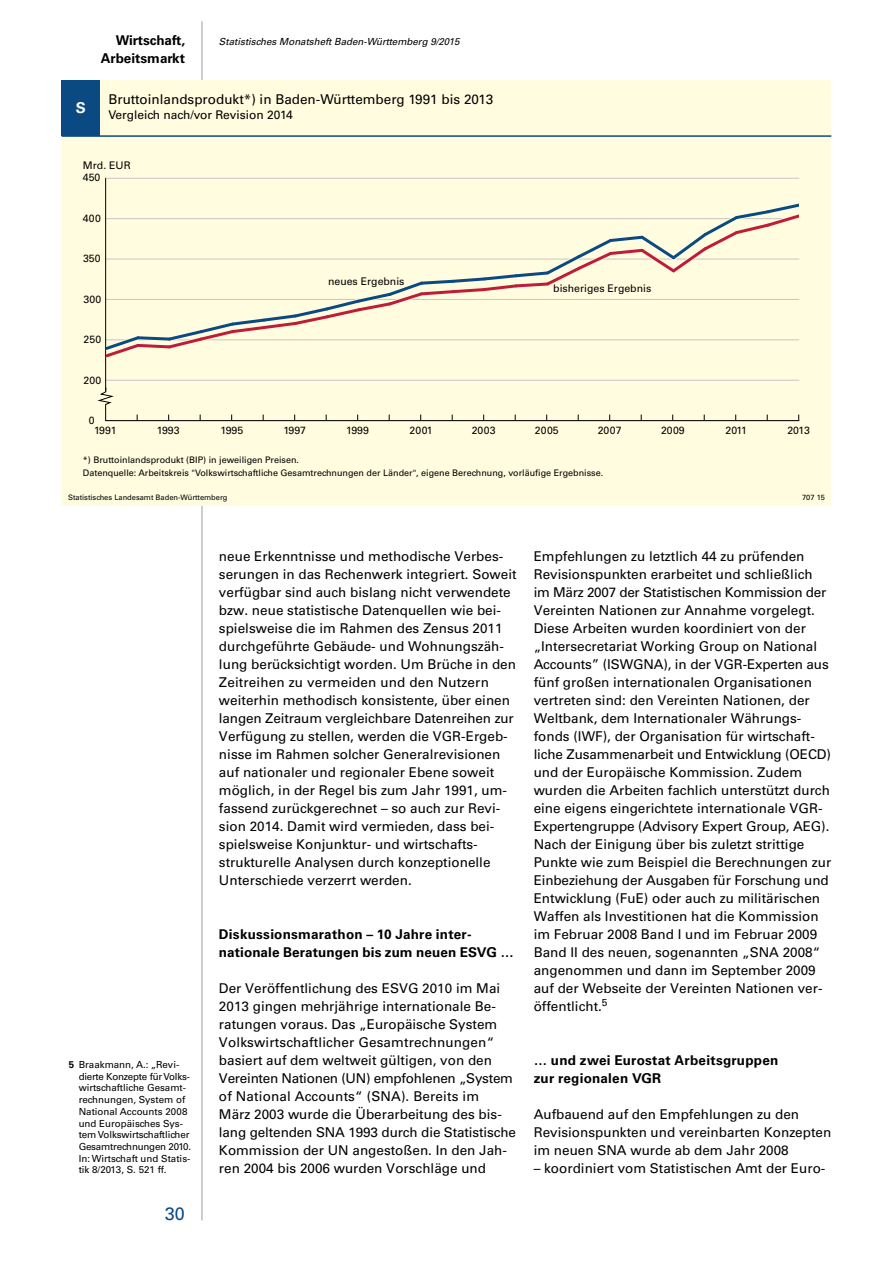
<style>
.page{position:relative;width:893px;height:1263px;background:#fff}
.page>*{position:absolute;margin:0;border:0;box-sizing:border-box;transform-origin:0 0}
.t1{font:18px "Univers";color:#0b4982}
.t2{font:700 15px "Univers";color:#fff}
.t3{font:13.5px/18px "Univers";color:#000}
.t4{font:700 13.5px/18px "Univers";letter-spacing:.01em;color:#000}
.t5{font:12px "Univers";color:#000}
.t6{font:10.5px "Univers";color:#000}
.t7{font:9.75px/11.7px "Univers";color:#000}
.t8{font:italic 9.75px "Univers";color:#000}
.t9{font:9px/13.5px "Univers";color:#000}
.t10{font:7.5px "Univers";color:#000}
.s1{font-weight:700}
</style>
<div class="page">
<hr style="left:202px;top:21px;width:1px;height:1199px;background:#9d9d9c">
<div style="left:62px;top:81px;width:769px;height:425px;background:#fffcdf"></div>
<div style="left:62px;top:81px;width:38px;height:55px;background:#0b4982"></div>
<hr style="left:62px;top:135px;width:769px;height:2px;background:#0b4982">
<hr style="left:106px;top:380px;width:693px;height:1px;background:#c6c6c6">
<hr style="left:106px;top:178px;width:693px;height:1px;background:#c6c6c6">
<hr style="left:105px;top:178px;width:1px;height:213px;background:#000">
<hr style="left:106px;top:420px;width:693px;height:1px;background:#000">
<svg style="left:106px;top:199px;width:693px;height:163px"></svg>
<svg style="left:97px;top:387px;width:18px;height:34px"></svg>
<p class="t2" style="left:76px;top:99px;width:12px">S</p>
<p class="t4" style="left:116px;top:31px;width:71px">Wirtschaft,</p>
<p class="t8" style="left:219px;top:35px;width:242px">Statistisches Monatsheft Baden-Württemberg 9/2015</p>
<p class="t4" style="left:101px;top:49px;width:86px">Arbeitsmarkt</p>
<p class="t3" style="left:108px;top:91px;width:386px">Bruttoinlandsprodukt*) in Baden-Württemberg 1991 bis 2013</p>
<p class="t5" style="left:108px;top:107px;width:186px">Vergleich nach/vor Revision 2014</p>
<p class="t6" style="left:83px;top:159px;width:49px">Mrd. EUR</p>
<p class="t6" style="left:83px;top:171px;width:19px">450</p>
<p class="t6" style="left:83px;top:212px;width:19px">400</p>
<p class="t6" style="left:83px;top:252px;width:19px">350</p>
<p class="t6" style="left:83px;top:293px;width:19px">300</p>
<p class="t6" style="left:84px;top:333px;width:19px">250</p>
<p class="t6" style="left:83px;top:374px;width:19px">200</p>
<p class="t6" style="left:89px;top:414px;width:7px">0</p>
<p class="t9" style="left:83px;top:453px;width:522px">*) Bruttoinlandsprodukt (BIP) in jeweiligen Preisen.<br>Datenquelle: Arbeitskreis "Volkswirtschaftliche Gesamtrechnungen der Länder", eigene Berechnung, vorläufige Ergebnisse.</p>
<p class="t6" style="left:328px;top:275px;width:78px">neues Ergebnis</p>
<p class="t6" style="left:553px;top:282px;width:100px">bisheriges Ergebnis</p>
<p class="t6" style="left:221px;top:424px;width:24px">1995</p>
<p class="t6" style="left:283px;top:424px;width:24px">1997</p>
<p class="t6" style="left:346px;top:424px;width:24px">1999</p>
<p class="t6" style="left:410px;top:424px;width:25px">2001</p>
<p class="t6" style="left:472px;top:424px;width:25px">2003</p>
<p class="t6" style="left:535px;top:424px;width:25px">2005</p>
<p class="t6" style="left:598px;top:424px;width:25px">2007</p>
<p class="t6" style="left:661px;top:424px;width:25px">2009</p>
<p class="t6" style="left:725px;top:424px;width:23px">2011</p>
<p class="t6" style="left:787px;top:424px;width:24px">2013</p>
<p class="t6" style="left:94px;top:424px;width:24px">1991</p>
<p class="t6" style="left:157px;top:424px;width:24px">1993</p>
<p class="t10" style="left:68px;top:493px;width:161px">Statistisches Landesamt Baden-Württemberg</p>
<p class="t10" style="left:802px;top:493px;width:24px">707 15</p>
<p class="t7" style="left:79px;top:1059px;width:114px;text-indent:-10px"><span class="s1">5</span> Braakmann, A.: „Revi&shy;dierte Konzepte für Volks&shy;wirtschaftliche Gesamt&shy;rechnungen, System of<br>National Accounts 2008 und Europäisches Sys&shy;tem Volkswirtschaftlicher<br>Gesamtrechnungen 2010.<br>In: Wirtschaft und Statis&shy;tik 8/2013, S. 521 ff.</p>
<h1 class="t1" style="left:165px;top:1203px;width:22px">30</h1>
<p class="t3" style="left:219px;top:547px;width:299px">neue Erkenntnisse und methodische Verbes&shy;serungen in das Rechenwerk integriert. Soweit verfügbar sind auch bislang nicht verwendete bzw. neue statistische Datenquellen wie bei&shy;spielsweise die im Rahmen des Zensus 2011 durchgeführte Gebäude- und Wohnungszäh&shy;lung berücksichtigt worden. Um Brüche in den Zeitreihen zu vermeiden und den Nutzern weiterhin methodisch konsistente, über einen langen Zeitraum vergleichbare Datenreihen zur Verfügung zu stellen, werden die VGR-Ergeb&shy;nisse im Rahmen solcher Generalrevisionen auf nationaler und regionaler Ebene soweit möglich, in der Regel bis zum Jahr 1991, um&shy;fassend zurückgerechnet – so auch zur Revi&shy;sion 2014. Damit wird vermieden, dass bei&shy;spielsweise Konjunktur- und wirtschafts&shy;strukturelle Analysen durch konzeptionelle Unterschiede verzerrt werden.</p>
<p class="t4" style="left:219px;top:925px;width:296px">Diskussionsmarathon – 10 Jahre inter&shy;nationale Beratungen bis zum neuen ESVG …</p>
<p class="t3" style="left:219px;top:979px;width:298px">Der Veröffentlichung des ESVG 2010 im Mai 2013 gingen mehrjährige internationale Be&shy;ratungen voraus. Das „Europäische System Volkswirtschaftlicher Gesamtrechnungen“ basiert auf dem weltweit gültigen, von den Vereinten Nationen (UN) empfohlenen „System of National Accounts“ (SNA). Bereits im<br>März 2003 wurde die Überarbeitung des bis&shy;lang geltenden SNA 1993 durch die Statistische Kommission der UN angestoßen. In den Jah&shy;ren 2004 bis 2006 wurden Vorschläge und</p>
<p class="t3" style="left:534px;top:547px;width:299px">Empfehlungen zu letztlich 44 zu prüfenden Revisionspunkten erarbeitet und schließlich im März 2007 der Statistischen Kommission der Vereinten Nationen zur Annahme vorgelegt.<br>Diese Arbeiten wurden koordiniert von der „Intersecretariat Working Group on National Accounts” (ISWGNA), in der VGR-Experten aus fünf großen internationalen Organisationen vertreten sind: den Vereinten Nationen, der Weltbank, dem Internationaler Währungs&shy;fonds (IWF), der Organisation für wirtschaft&shy;liche Zusammenarbeit und Entwicklung (OECD) und der Europäische Kommission. Zudem wurden die Arbeiten fachlich unterstützt durch eine eigens eingerichtete internationale VGR-Expertengruppe (Advisory Expert Group, AEG).<br>Nach der Einigung über bis zuletzt strittige Punkte wie zum Beispiel die Berechnungen zur Einbeziehung der Ausgaben für Forschung und Entwicklung (FuE) oder auch zu militärischen Waffen als Investitionen hat die Kommission im Februar 2008 Band I und im Februar 2009<br>Band II des neuen, sogenannten „SNA 2008“ angenommen und dann im September 2009 auf der Webseite der Vereinten Nationen ver&shy;öffentlicht.<sup>5</sup></p>
<p class="t4" style="left:534px;top:1051px;width:246px">… und zwei Eurostat Arbeitsgruppen zur regionalen VGR</p>
<p class="t3" style="left:534px;top:1105px;width:299px">Aufbauend auf den Empfehlungen zu den<br>Revisionspunkten und vereinbarten Konzepten im neuen SNA wurde ab dem Jahr 2008</p>
<p class="t3" style="left:534px;top:1159px;width:293px">– koordiniert vom Statistischen Amt der Euro-</p>
</div>
